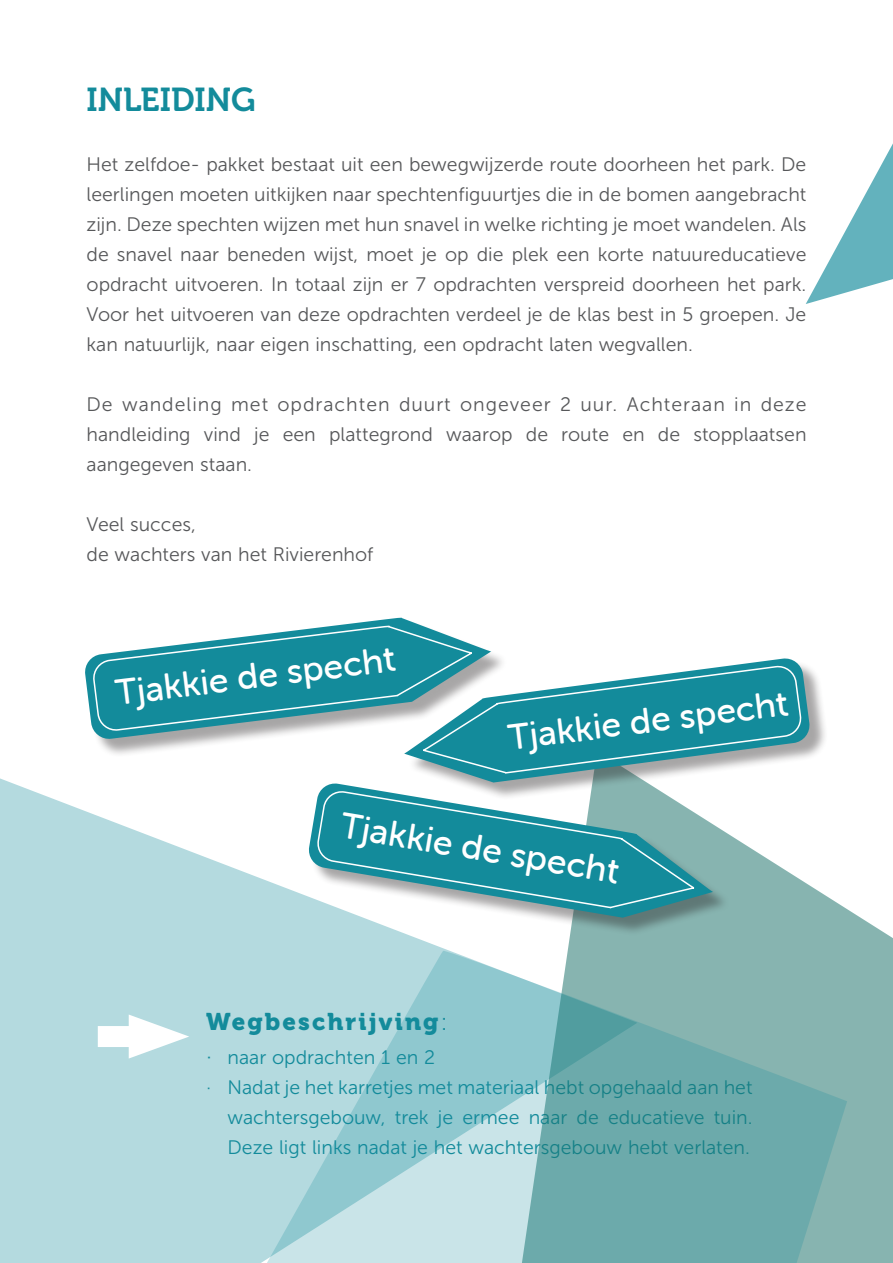
<style>
.page{position:relative;width:893px;height:1263px;background:#fff}
.page>*{position:absolute;margin:0;border:0;box-sizing:border-box;transform-origin:0 0}
.t1{font:36px "Museo Sans Rounded 500";color:#fff}
.t2{font:33px "Museo 700";color:#138b9b}
.t3{font:24px "Museo 900";letter-spacing:.09em;color:#138b9b}
.t4{font:19.5px/30px "Museo Sans 300";color:#57585a;text-align:justify}
.t5{font:19.5px "Museo Sans 300";color:#138b9b}
.s1{font-family:"Museo 300"}
.s2{font-family:"Arial";font-size:18px}
</style>
<div class="page">
<svg style="left:0;top:778px;width:445px;height:485px;background:#bedfe3"></svg>
<div style="left:98px;top:1026px;width:55px;height:21px;background:#fff"></div>
<svg style="left:129px;top:1014px;width:60px;height:44px"></svg>
<svg style="left:85px;top:617px;width:335px;height:112px"></svg>
<svg style="left:568px;top:835px;width:325px;height:428px;fill:#87b4b0"></svg>
<svg style="left:248px;top:949px;width:599px;height:314px;background:#91c1c4"></svg>
<div style="left:312px;top:786px;width:418px;height:150px;background:#231f20;opacity:.4"></div>
<svg style="left:308px;top:782px;width:405px;height:136px"></svg>
<svg style="left:315px;top:789px;width:386px;height:120px;background:#4da3ad"></svg>
<svg style="left:806px;top:143px;width:87px;height:161px"></svg>
<div style="left:408px;top:661px;width:420px;height:140px;background:#231f20;opacity:.4"></div>
<svg style="left:404px;top:661px;width:407px;height:121px"></svg>
<svg style="left:93px;top:625px;width:710px;height:149px"></svg>
<h2 class="t2" style="left:87px;top:82px;width:171px">INLEIDING</h2>
<p class="t4" style="left:87px;top:150px;width:721px">Het zelfdoe- pakket bestaat uit een bewegwijzerde route doorheen het park. De leerlingen moeten uitkijken naar spechtenfiguurtjes die in de bomen aangebracht zijn. Deze spechten wijzen met hun snavel in welke richting je moet wandelen. Als de snavel naar beneden wijst, moet je op die plek een korte natuureducatieve opdracht uitvoeren. In totaal zijn er 7 opdrachten verspreid doorheen het park.<br>Voor het uitvoeren van deze opdrachten verdeel je de klas best in 5 groepen. Je kan natuurlijk, naar eigen inschatting, een opdracht laten wegvallen.</p>
<p class="t4" style="left:87px;top:390px;width:721px">De wandeling met opdrachten duurt ongeveer 2 uur. Achteraan in deze handleiding vind je een plattegrond waarop de route en de stopplaatsen aangegeven staan.</p>
<p class="t4" style="left:87px;top:510px;width:288px">Veel succes,<br>de wachters van het Rivierenhof</p>
<h1 class="t1" style="left:113px;top:673px;width:283px;rotate:-7deg">Tjakkie de specht</h1>
<h1 class="t1" style="left:506px;top:718px;width:283px;rotate:-7deg">Tjakkie de specht</h1>
<h1 class="t1" style="left:344px;top:806px;width:283px;rotate:9deg">Tjakkie de specht</h1>
<p class="t3" style="left:206px;top:1007px;width:243px">Wegbeschrijving<span class="s1">:</span></p>
<p class="t5" style="left:206px;top:1047px;width:230px"><span class="s2">·</span> naar opdrachten 1 en 2</p>
<p class="t5" style="left:206px;top:1077px;width:548px">· Nadat je het karretjes met materiaal hebt opgehaald aan het</p>
<p class="t5" style="left:227px;top:1107px;width:527px">wachtersgebouw, trek je ermee naar de educatieve tuin.</p>
<p class="t5" style="left:227px;top:1137px;width:524px">Deze ligt links nadat je het wachtersgebouw hebt verlaten.</p>
</div>
